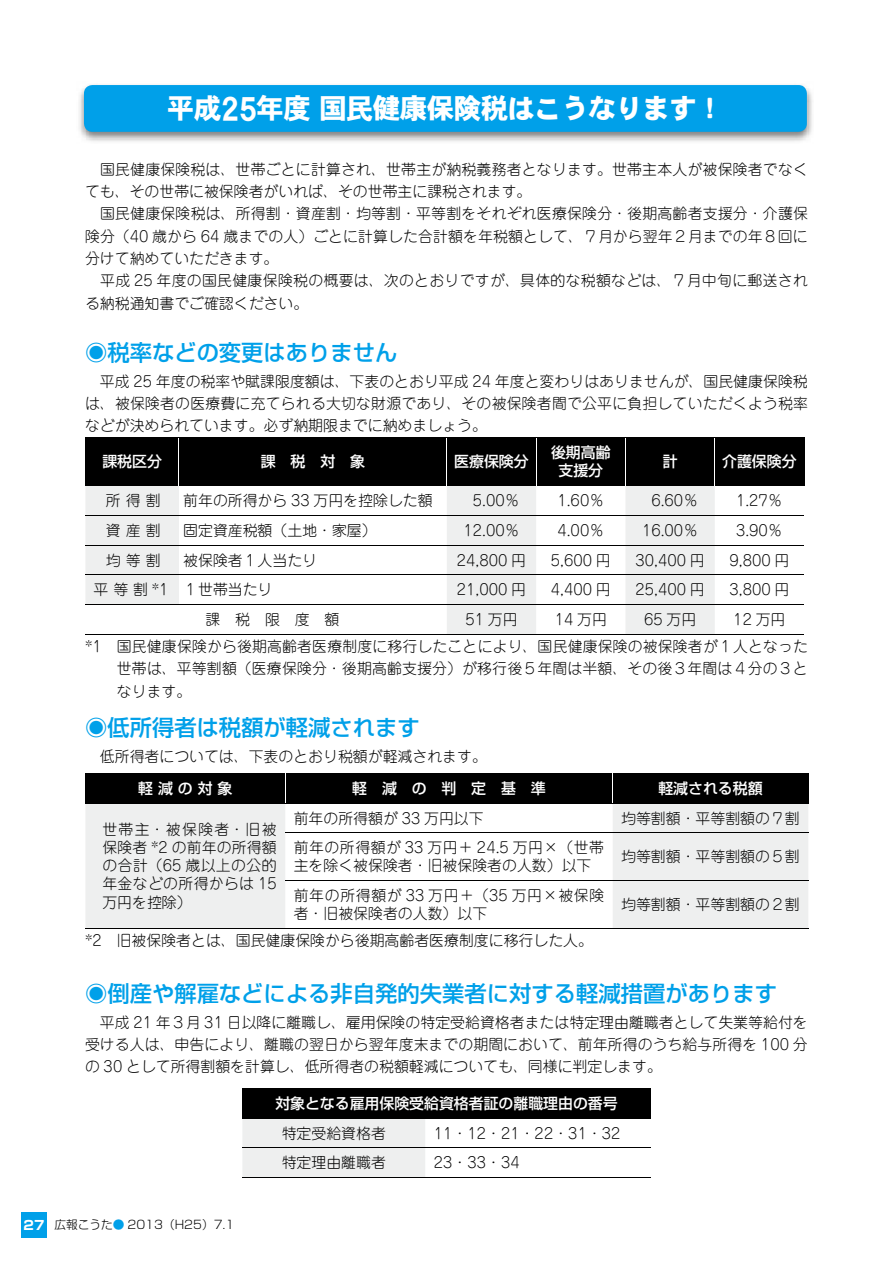
<style>
.page{position:relative;width:893px;height:1263px;background:#fff}
.page>*{position:absolute;margin:0;border:0;box-sizing:border-box;transform-origin:0 0}
.t1{font:27.6px "DFHS Gothic Std W9";letter-spacing:-.025em;color:#fff}
.t2{font:500 22.35px "Shin Go Pro";color:#00a0e9}
.t3{font:300 14.85px/22.4px "Jun 101 Pro";color:#000}
.t4{font:500 14.85px/18px "Shin Go Pro";color:#fff;text-align:center}
.t5{font:300 14.85px/18px "Jun 101 Pro";letter-spacing:.02em;color:#000}
.t6{font:300 11.7px "Shin Go Pro";color:#000}
.s1{font-size:36px}
.s2{font-weight:700;font-size:12.75px;color:#fff}
.s3{color:#00a0e9}
</style>
<div class="page">
<div style="left:86px;top:438px;width:718px;height:47px;background:#000"></div>
<svg style="left:86px;top:486px;width:629px;height:148px"></svg>
<hr style="left:85px;top:437px;width:94px;height:1px;background:#000">
<hr style="left:85px;top:438px;width:1px;height:47px;background:#000">
<hr style="left:179px;top:437px;width:268px;height:1px;background:#000">
<hr style="left:447px;top:437px;width:89px;height:1px;background:#000">
<hr style="left:536px;top:437px;width:89px;height:1px;background:#000">
<hr style="left:625px;top:437px;width:90px;height:1px;background:#000">
<hr style="left:715px;top:437px;width:89px;height:1px;background:#000">
<hr style="left:804px;top:438px;width:1px;height:47px;background:#000">
<hr style="left:85px;top:485px;width:94px;height:1px;background:#000">
<hr style="left:179px;top:485px;width:268px;height:1px;background:#000">
<hr style="left:447px;top:485px;width:89px;height:1px;background:#000">
<hr style="left:536px;top:485px;width:89px;height:1px;background:#000">
<hr style="left:625px;top:485px;width:90px;height:1px;background:#000">
<hr style="left:715px;top:485px;width:89px;height:1px;background:#000">
<hr style="left:85px;top:515px;width:94px;height:1px;background:#000">
<hr style="left:179px;top:515px;width:268px;height:1px;background:#000">
<hr style="left:447px;top:515px;width:89px;height:1px;background:#000">
<hr style="left:536px;top:515px;width:89px;height:1px;background:#000">
<hr style="left:625px;top:515px;width:90px;height:1px;background:#000">
<hr style="left:715px;top:515px;width:89px;height:1px;background:#000">
<hr style="left:85px;top:545px;width:94px;height:1px;background:#000">
<hr style="left:179px;top:545px;width:268px;height:1px;background:#000">
<hr style="left:447px;top:545px;width:89px;height:1px;background:#000">
<hr style="left:536px;top:545px;width:89px;height:1px;background:#000">
<hr style="left:625px;top:545px;width:90px;height:1px;background:#000">
<hr style="left:715px;top:545px;width:89px;height:1px;background:#000">
<hr style="left:85px;top:574px;width:94px;height:1px;background:#000">
<hr style="left:179px;top:574px;width:268px;height:1px;background:#000">
<hr style="left:447px;top:574px;width:89px;height:1px;background:#000">
<hr style="left:536px;top:574px;width:89px;height:1px;background:#000">
<hr style="left:625px;top:574px;width:90px;height:1px;background:#000">
<hr style="left:715px;top:574px;width:89px;height:1px;background:#000">
<hr style="left:85px;top:604px;width:94px;height:1px;background:#000">
<hr style="left:179px;top:604px;width:268px;height:1px;background:#000">
<hr style="left:447px;top:604px;width:89px;height:1px;background:#000">
<hr style="left:536px;top:604px;width:89px;height:1px;background:#000">
<hr style="left:625px;top:604px;width:90px;height:1px;background:#000">
<hr style="left:715px;top:604px;width:89px;height:1px;background:#000">
<hr style="left:85px;top:634px;width:94px;height:1px;background:#000">
<hr style="left:179px;top:634px;width:268px;height:1px;background:#000">
<hr style="left:447px;top:634px;width:89px;height:1px;background:#000">
<hr style="left:536px;top:634px;width:89px;height:1px;background:#000">
<hr style="left:625px;top:634px;width:90px;height:1px;background:#000">
<hr style="left:715px;top:634px;width:89px;height:1px;background:#000">
<hr style="left:179px;top:438px;width:1px;height:47px;background:#fff">
<hr style="left:446px;top:438px;width:1px;height:47px;background:#fff">
<hr style="left:536px;top:438px;width:1px;height:47px;background:#fff">
<hr style="left:625px;top:438px;width:1px;height:47px;background:#fff">
<hr style="left:714px;top:438px;width:1px;height:47px;background:#fff">
<svg style="left:86px;top:804px;width:722px;height:124px;fill:#eeefef"></svg>
<hr style="left:85px;top:803px;width:200px;height:1px;background:#000">
<hr style="left:85px;top:928px;width:200px;height:1px;background:#000">
<hr style="left:285px;top:803px;width:328px;height:1px;background:#000">
<hr style="left:613px;top:803px;width:196px;height:1px;background:#000">
<hr style="left:285px;top:832px;width:328px;height:1px;background:#000">
<hr style="left:613px;top:832px;width:195px;height:1px;background:#000">
<hr style="left:285px;top:880px;width:328px;height:1px;background:#000">
<hr style="left:613px;top:880px;width:195px;height:1px;background:#000">
<hr style="left:285px;top:928px;width:328px;height:1px;background:#000">
<hr style="left:613px;top:928px;width:195px;height:1px;background:#000">
<div style="left:85px;top:773px;width:724px;height:30px;background:#000"></div>
<div style="left:242px;top:1088px;width:409px;height:30px;background:#000"></div>
<div style="left:242px;top:1119px;width:183px;height:58px;background:#eeefef"></div>
<hr style="left:242px;top:1118px;width:183px;height:1px;background:#000">
<hr style="left:425px;top:1118px;width:226px;height:1px;background:#000">
<hr style="left:242px;top:1147px;width:183px;height:1px;background:#000">
<hr style="left:425px;top:1147px;width:226px;height:1px;background:#000">
<hr style="left:242px;top:1177px;width:183px;height:1px;background:#000">
<hr style="left:425px;top:1177px;width:226px;height:1px;background:#000">
<img style="left:79px;top:84px;width:733px;height:58px">
<div style="left:84px;top:85px;width:723px;height:47px;background:#00a0e9;border-radius:9px"></div>
<div style="left:21px;top:1212px;width:26px;height:25px;background:#00a0e9"></div>
<h1 class="t1" style="left:167px;top:93px;width:558px">平成<span class="s1">25</span>年度 国民健康保険税はこうなります！</h1>
<p class="t3" style="left:85px;top:156px;width:724px">　国民健康保険税は、世帯ごとに計算され、世帯主が納税義務者となります。世帯主本人が被保険者でなくても、その世帯に被保険者がいれば、その世帯主に課税されます。<br>　国民健康保険税は、所得割・資産割・均等割・平等割をそれぞれ医療保険分・後期高齢者支援分・介護保険分（40 歳から 64 歳までの人）ごとに計算した合計額を年税額として、７月から翌年２月までの年８回に分けて納めていただきます。<br>　平成 25 年度の国民健康保険税の概要は、次のとおりですが、具体的な税額などは、７月中旬に郵送される納税通知書でご確認ください。</p>
<h2 class="t2" style="left:85px;top:334px;width:314px">◉税率などの変更はありません</h2>
<p class="t3" style="left:85px;top:368px;width:725px;text-align:justify">　平成 25 年度の税率や賦課限度額は、下表のとおり平成 24 年度と変わりはありませんが、国民健康保険税は、被保険者の医療費に充てられる大切な財源であり、その被保険者間で公平に負担していただくよう税率などが決められています。必ず納期限までに納めましょう。</p>
<p class="t4" style="left:102px;top:451px;width:61px">課税区分</p>
<p class="t4" style="left:261px;top:451px;width:106px">課　税　対　象</p>
<p class="t4" style="left:454px;top:451px;width:76px">医療保険分</p>
<p class="t4" style="left:551px;top:442px;width:61px">後期高齢支援分</p>
<p class="t4" style="left:663px;top:451px;width:16px">計</p>
<p class="t4" style="left:722px;top:451px;width:76px">介護保険分</p>
<p class="t3" style="left:106px;top:487px;width:56px">所 得 割</p>
<p class="t3" style="left:183px;top:487px;width:251px">前年の所得から 33 万円を控除した額</p>
<p class="t3" style="left:473px;top:487px;width:48px">5.00％</p>
<p class="t3" style="left:557px;top:487px;width:48px">1.60％</p>
<p class="t3" style="left:651px;top:487px;width:48px">6.60％</p>
<p class="t3" style="left:736px;top:487px;width:48px">1.27％</p>
<p class="t3" style="left:106px;top:517px;width:56px">資 産 割</p>
<p class="t3" style="left:183px;top:517px;width:195px">固定資産税額（土地・家屋）</p>
<p class="t3" style="left:463px;top:517px;width:58px">12.00％</p>
<p class="t3" style="left:557px;top:517px;width:48px">4.00％</p>
<p class="t3" style="left:642px;top:517px;width:58px">16.00％</p>
<p class="t3" style="left:736px;top:517px;width:48px">3.90％</p>
<p class="t3" style="left:106px;top:547px;width:56px">均 等 割</p>
<p class="t3" style="left:183px;top:547px;width:135px">被保険者１人当たり</p>
<p class="t3" style="left:457px;top:547px;width:71px">24,800 円</p>
<p class="t3" style="left:551px;top:547px;width:61px">5,600 円</p>
<p class="t3" style="left:635px;top:547px;width:71px">30,400 円</p>
<p class="t3" style="left:729px;top:547px;width:61px">9,800 円</p>
<p class="t3" style="left:94px;top:577px;width:180px">平 等 割 *1 １世帯当たり</p>
<p class="t3" style="left:457px;top:577px;width:71px">21,000 円</p>
<p class="t3" style="left:551px;top:577px;width:61px">4,400 円</p>
<p class="t3" style="left:635px;top:577px;width:71px">25,400 円</p>
<p class="t3" style="left:729px;top:577px;width:61px">3,800 円</p>
<p class="t3" style="left:206px;top:607px;width:135px">課　税　限　度　額</p>
<p class="t3" style="left:465px;top:607px;width:54px">51 万円</p>
<p class="t3" style="left:555px;top:607px;width:54px">14 万円</p>
<p class="t3" style="left:644px;top:607px;width:54px">65 万円</p>
<p class="t3" style="left:85px;top:604px;width:724px;line-height:27px;text-indent:648px">12 万円<br>*1　国民健康保険から後期高齢者医療制度に移行したことにより、国民健康保険の被保険者が１人となった</p>
<p class="t3" style="left:117px;top:656px;width:692px">世帯は、平等割額（医療保険分・後期高齢支援分）が移行後５年間は半額、その後３年間は４分の３となります。</p>
<h2 class="t2" style="left:85px;top:709px;width:336px">◉低所得者は税額が軽減されます</h2>
<p class="t3" style="left:85px;top:743px;width:403px">　低所得者については、下表のとおり税額が軽減されます。</p>
<p class="t4" style="left:138px;top:777px;width:96px">軽 減 の 対 象</p>
<p class="t4" style="left:352px;top:777px;width:195px">軽　減　の　判　定　基　準</p>
<p class="t4" style="left:658px;top:777px;width:106px">軽減される税額</p>
<p class="t3" style="left:102px;top:819px;width:176px;line-height:18px;text-align:justify">世帯主・被保険者・旧被保険者 *2 の前年の所得額の合計（65 歳以上の公的年金などの所得からは 15万円を控除）</p>
<p class="t3" style="left:294px;top:805px;width:191px">前年の所得額が 33 万円以下</p>
<p class="t3" style="left:621px;top:805px;width:180px">均等割額・平等割額の７割</p>
<p class="t3" style="left:294px;top:837px;width:312px;line-height:18px">前年の所得額が 33 万円＋ 24.5 万円×（世帯主を除く被保険者・旧被保険者の人数）以下</p>
<p class="t3" style="left:621px;top:844px;width:180px">均等割額・平等割額の５割</p>
<p class="t5" style="left:294px;top:885px;width:312px">前年の所得額が 33 万円＋（35 万円×被保険者・旧被保険者の人数）以下</p>
<p class="t3" style="left:621px;top:892px;width:180px">均等割額・平等割額の２割</p>
<p class="t3" style="left:85px;top:928px;width:509px">*2　旧被保険者とは、国民健康保険から後期高齢者医療制度に移行した人。</p>
<h2 class="t2" style="left:85px;top:975px;width:694px">◉倒産や解雇などによる非自発的失業者に対する軽減措置があります</h2>
<p class="t3" style="left:85px;top:1009px;width:724px;text-align:justify">　平成 21 年３月 31 日以降に離職し、雇用保険の特定受給資格者または特定理由離職者として失業等給付を受ける人は、申告により、離職の翌日から翌年度末までの期間において、前年所得のうち給与所得を 100 分の 30 として所得割額を計算し、低所得者の税額軽減についても、同様に判定します。</p>
<p class="t4" style="left:275px;top:1092px;width:344px">対象となる雇用保険受給資格者証の離職理由の番号</p>
<p class="t3" style="left:282px;top:1120px;width:106px">特定受給資格者</p>
<p class="t3" style="left:434px;top:1120px;width:188px">11・12・21・22・31・32</p>
<p class="t3" style="left:282px;top:1150px;width:106px">特定理由離職者</p>
<p class="t3" style="left:434px;top:1150px;width:88px">23・33・34</p>
<p class="t6" style="left:24px;top:1215px;width:212px"><span class="s2">27</span> 広報こうた<span class="s3">●</span> 2013（H25）7.1</p>
</div>
